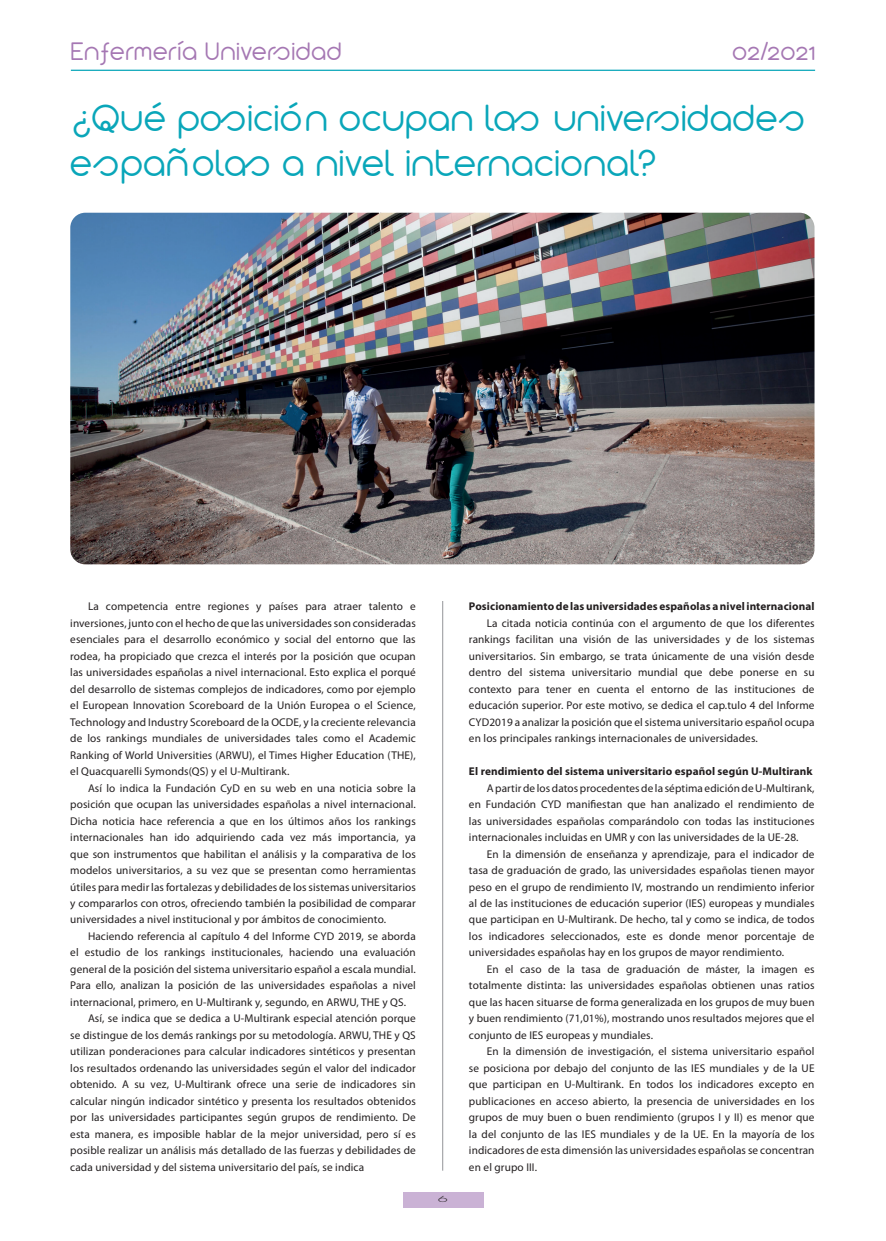
<style>
.page{position:relative;width:886px;height:1241px;background:#fff}
.page>*{position:absolute;margin:0;border:0;box-sizing:border-box;transform-origin:0 0}
.t1{font:300 41.25px/45px "Arista 2.0 Alternate";letter-spacing:.03em;color:#09a6b9}
.t2{font:300 27.5px "Arista 2.0 Alternate";letter-spacing:.04em;color:#a577b3}
.t3{font:11.25px/16.5px "Myriad Pro";letter-spacing:.01em;color:#231f20;text-align:justify}
.t4{font:700 11.25px "Myriad Pro";letter-spacing:.01em;color:#231f20}
.t5{font:300 8.12px "Futura";color:#231f20;scale:2 1}
</style>
<div class="page">
<hr style="left:71px;top:70px;width:744px;height:1px;background:#09a6b9">
<div style="left:403px;top:1192px;width:80px;height:15px;background:#cab2d5"></div>
<img style="left:70px;top:213px;width:744px;height:351px">
<hr style="left:442px;top:601px;width:1px;height:569px;background:#939598">
<p class="t2" style="left:71px;top:35px;width:272px">Enfermería Universidad</p>
<p class="t2" style="left:732px;top:35px;width:84px">02/2021</p>
<p class="t1" style="left:70px;top:95px;width:736px">¿Qué posición ocupan las universidades españolas a nivel internacional?</p>
<p class="t3" style="left:70px;top:598px;width:347px;text-indent:18px">La competencia entre regiones y países para atraer talento e inversiones, junto con el hecho de que las universidades son consideradas esenciales para el desarrollo económico y social del entorno que las rodea, ha propiciado que crezca el interés por la posición que ocupan las universidades españolas a nivel internacional. Esto explica el porqué del desarrollo de sistemas complejos de indicadores, como por ejemplo el European Innovation Scoreboard de la Unión Europea o el Science, Technology and Industry Scoreboard de la OCDE, y la creciente relevancia de los rankings mundiales de universidades tales como el Academic Ranking of World Universities (ARWU), el Times Higher Education (THE), el Quacquarelli Symonds(QS) y el U-Multirank.</p>
<p class="t3" style="left:70px;top:779px;width:347px;text-indent:18px">Así lo indica la Fundación CyD en su web en una noticia sobre la posición que ocupan las universidades españolas a nivel internacional.<br>Dicha noticia hace referencia a que en los últimos años los rankings internacionales han ido adquiriendo cada vez más importancia, ya que son instrumentos que habilitan el análisis y la comparativa de los modelos universitarios, a su vez que se presentan como herramientas útiles para medir las fortalezas y debilidades de los sistemas universitarios y compararlos con otros, ofreciendo también la posibilidad de comparar universidades a nivel institucional y por ámbitos de conocimiento.</p>
<p class="t3" style="left:70px;top:928px;width:347px;text-indent:18px">Haciendo referencia al capítulo 4 del Informe CYD 2019, se aborda el estudio de los rankings institucionales, haciendo una evaluación general de la posición del sistema universitario español a escala mundial.<br>Para ello, analizan la posición de las universidades españolas a nivel internacional, primero, en U-Multirank y, segundo, en ARWU, THE y QS.</p>
<p class="t3" style="left:70px;top:1010px;width:347px;text-indent:18px">Así, se indica que se dedica a U-Multirank especial atención porque se distingue de los demás rankings por su metodología. ARWU, THE y QS utilizan ponderaciones para calcular indicadores sintéticos y presentan los resultados ordenando las universidades según el valor del indicador obtenido. A su vez, U-Multirank ofrece una serie de indicadores sin calcular ningún indicador sintético y presenta los resultados obtenidos por las universidades participantes según grupos de rendimiento. De esta manera, es imposible hablar de la mejor universidad, pero sí es posible realizar un análisis más detallado de las fuerzas y debilidades de cada universidad y del sistema universitario del país, se indica</p>
<p class="t5" style="left:438px;top:1193px;width:7px">6</p>
<p class="t4" style="left:469px;top:600px;width:347px">Posicionamiento de las universidades españolas a nivel internacional</p>
<p class="t3" style="left:469px;top:615px;width:347px;text-indent:18px">La citada noticia continúa con el argumento de que los diferentes rankings facilitan una visión de las universidades y de los sistemas universitarios. Sin embargo, se trata únicamente de una visión desde dentro del sistema universitario mundial que debe ponerse en su contexto para tener en cuenta el entorno de las instituciones de educación superior. Por este motivo, se dedica el cap.tulo 4 del Informe CYD2019 a analizar la posición que el sistema universitario español ocupa en los principales rankings internacionales de universidades.</p>
<p class="t4" style="left:469px;top:765px;width:345px">El rendimiento del sistema universitario español según U-Multirank</p>
<p class="t3" style="left:469px;top:779px;width:347px;text-indent:18px">A partir de los datos procedentes de la séptima edición de U-Multirank, en Fundación CYD manifiestan que han analizado el rendimiento de las universidades españolas comparándolo con todas las instituciones internacionales incluidas en UMR y con las universidades de la UE-28.</p>
<p class="t3" style="left:469px;top:845px;width:347px;text-indent:18px">En la dimensión de enseñanza y aprendizaje, para el indicador de tasa de graduación de grado, las universidades españolas tienen mayor peso en el grupo de rendimiento IV, mostrando un rendimiento inferior al de las instituciones de educación superior (IES) europeas y mundiales que participan en U-Multirank. De hecho, tal y como se indica, de todos los indicadores seleccionados, este es donde menor porcentaje de universidades españolas hay en los grupos de mayor rendimiento.</p>
<p class="t3" style="left:469px;top:960px;width:347px;text-indent:18px">En el caso de la tasa de graduación de máster, la imagen es totalmente distinta: las universidades españolas obtienen unas ratios que las hacen situarse de forma generalizada en los grupos de muy buen y buen rendimiento (71,01%), mostrando unos resultados mejores que el conjunto de IES europeas y mundiales.</p>
<p class="t3" style="left:469px;top:1043px;width:347px;text-indent:18px">En la dimensión de investigación, el sistema universitario español se posiciona por debajo del conjunto de las IES mundiales y de la UE que participan en U-Multirank. En todos los indicadores excepto en publicaciones en acceso abierto, la presencia de universidades en los grupos de muy buen o buen rendimiento (grupos I y II) es menor que la del conjunto de las IES mundiales y de la UE. En la mayoría de los indicadores de esta dimensión las universidades españolas se concentran en el grupo III.</p>
</div>
